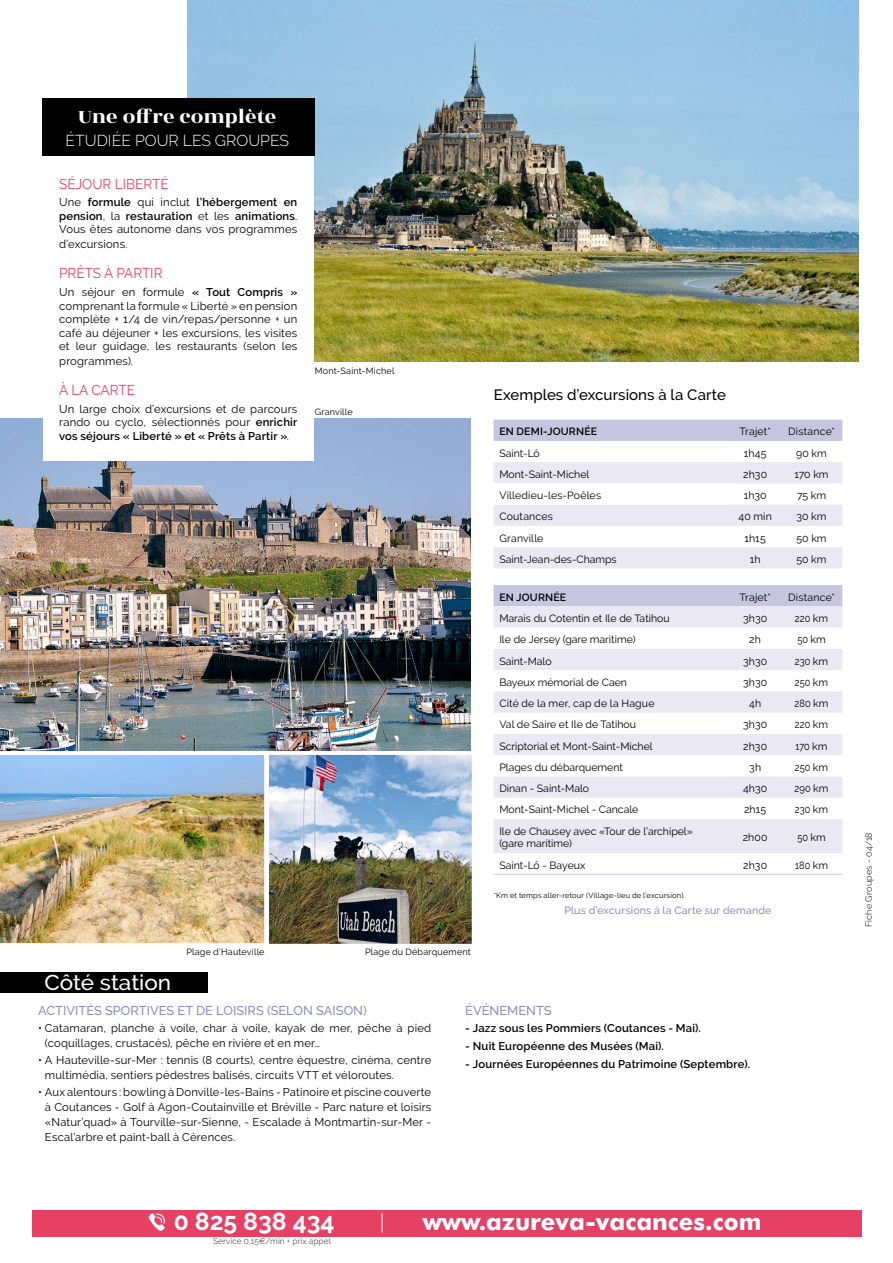
<style>
.page{position:relative;width:893px;height:1263px;background:#fff}
.page>*{position:absolute;margin:0;border:0;box-sizing:border-box;transform-origin:0 0}
.t1{font:700 24.6px "Raleway";color:#fff}
.t2{font:700 24px "Futura BT";color:#fff}
.t3{font:21.3px "Rozha One";color:#fff;scale:1.06 1}
.t4{font:500 21.3px "Raleway";color:#fff;scale:1.05 1}
.t5{font:300 15.75px "Raleway";color:#fff}
.t6{font:500 15px "Raleway";letter-spacing:.005em;color:#000}
.t7{font:14.25px "Raleway";color:#e64065;scale:.95 1}
.t8{font:500 12.9px "Raleway";color:#8f8dc0}
.t9{font:11.25px/13.5px "Raleway";letter-spacing:.015em;color:#000;text-align:justify}
.t10{font:600 11.25px "Raleway";letter-spacing:.015em;color:#000}
.t11{font:10.5px/12.6px "Raleway";color:#000}
.t12{font:10.5px "Raleway";letter-spacing:.02em;color:#000}
.t13{font:10.5px "Raleway";color:#000;scale:.88 1}
.t14{font:500 10.5px "Raleway";letter-spacing:.02em;color:#8f8dc0}
.t15{font:600 10.5px "Raleway";letter-spacing:.02em;color:#000}
.t16{font:9px "Raleway";letter-spacing:.02em;color:#000}
.t17{font:300 9px "Raleway";letter-spacing:.02em;color:#000}
.t18{font:8.4px "Raleway";color:#58585a}
.t19{font:7.5px "Raleway";letter-spacing:.02em;color:#000}
.s1{font-weight:600}
.s2{font-family:"Euro Sans"}
</style>
<div class="page">
<div style="left:494px;top:585px;width:348px;height:21px;background:#c7c5e0"></div>
<svg style="left:494px;top:606px;width:348px;height:149px;fill:#e9e8f3"></svg>
<svg style="left:494px;top:777px;width:348px;height:97px"></svg>
<hr style="left:494px;top:874px;width:236px;height:1px;background:#c7c5e0">
<hr style="left:730px;top:874px;width:51px;height:1px;background:#c7c5e0">
<hr style="left:781px;top:874px;width:61px;height:1px;background:#c7c5e0">
<img style="left:187px;top:0;width:671px;height:361px">
<div style="left:32px;top:1210px;width:829px;height:26px;background:#e64065"></div>
<svg style="left:149px;top:1213px;width:16px;height:18px"></svg>
<svg style="left:382px;top:1213px;width:1px;height:19px"></svg>
<img style="left:0;top:750px;width:264px;height:194px">
<img style="left:269px;top:755px;width:202px;height:188px">
<div style="left:264px;top:750px;width:212px;height:198px;border:4px solid #fff"></div>
<img style="left:0;top:419px;width:471px;height:331px">
<div style="left:43px;top:99px;width:271px;height:362px;background:#fff"></div>
<div style="left:43px;top:98px;width:272px;height:58px;background:#000"></div>
<div style="left:0;top:972px;width:208px;height:20px;background:#000"></div>
<svg style="left:494px;top:420px;width:348px;height:148px"></svg>
<div style="left:494px;top:483px;width:236px;height:22px;background:#fff"></div>
<h3 class="t3" style="left:78px;top:102px;width:188px">Une offre complète</h3>
<h3 class="t5" style="left:66px;top:131px;width:225px">ÉTUDIÉE POUR LES GROUPES</h3>
<p class="t7" style="left:59px;top:175px;width:117px">SÉJOUR LIBERTÉ</p>
<p class="t9" style="left:59px;top:196px;width:240px">Une <span class="s1">formule</span> qui inclut <span class="s1">l’hébergement en pension</span>, la <span class="s1">restauration</span> et les <span class="s1">animations</span>.<br>Vous êtes autonome dans vos programmes</p>
<p class="t9" style="left:59px;top:238px;width:70px">d’excursions.</p>
<p class="t7" style="left:59px;top:265px;width:110px">PRÊTS À PARTIR</p>
<p class="t9" style="left:59px;top:285px;width:240px">Un séjour en formule <span class="s1">« Tout Compris » </span>comprenant la formule « Liberté » en pension complète + 1/4 de vin/repas/personne + un café au déjeuner + les excursions, les visites et leur guidage, les restaurants (selon les</p>
<p class="t9" style="left:59px;top:354px;width:75px">programmes).</p>
<p class="t7" style="left:59px;top:382px;width:81px">À LA CARTE</p>
<p class="t9" style="left:59px;top:402px;width:240px">Un large choix d’excursions et de parcours rando ou cyclo, sélectionnés pour <span class="s1">enrichir vos séjours « Liberté » et « Prêts à Partir »</span>.</p>
<p class="t16" style="left:315px;top:366px;width:81px">Mont-Saint-Michel</p>
<p class="t16" style="left:315px;top:406px;width:40px">Granville</p>
<h3 class="t4" style="left:45px;top:970px;width:122px">Côté station</h3>
<p class="t16" style="left:186px;top:946px;width:80px">Plage d’Hauteville</p>
<p class="t16" style="left:365px;top:946px;width:107px">Plage du Débarquement</p>
<h3 class="t6" style="left:494px;top:386px;width:234px">Exemples d’excursions à la Carte</h3>
<p class="t15" style="left:499px;top:425px;width:99px">EN DEMI-JOURNÉE</p>
<p class="t11" style="left:739px;top:425px;width:33px">Trajet*</p>
<p class="t12" style="left:788px;top:425px;width:48px">Distance*</p>
<p class="t11" style="left:499px;top:446px;width:42px">Saint-Lô</p>
<p class="t11" style="left:744px;top:446px;width:24px">1h45</p>
<p class="t11" style="left:796px;top:446px;width:32px">90 km</p>
<p class="t11" style="left:499px;top:468px;width:92px">Mont-Saint-Michel</p>
<p class="t11" style="left:743px;top:468px;width:25px">2h30</p>
<p class="t11" style="left:794px;top:468px;width:36px">170 km</p>
<p class="t12" style="left:499px;top:489px;width:103px">Villedieu-les-Poêles</p>
<p class="t11" style="left:744px;top:489px;width:24px">1h30</p>
<p class="t11" style="left:797px;top:489px;width:31px">75 km</p>
<p class="t12" style="left:499px;top:510px;width:55px">Coutances</p>
<p class="t11" style="left:738px;top:510px;width:35px">40 min</p>
<p class="t11" style="left:796px;top:510px;width:31px">30 km</p>
<p class="t11" style="left:499px;top:532px;width:46px">Granville</p>
<p class="t11" style="left:744px;top:532px;width:23px">1h15</p>
<p class="t11" style="left:796px;top:532px;width:32px">50 km</p>
<p class="t11" style="left:499px;top:553px;width:119px">Saint-Jean-des-Champs</p>
<p class="t11" style="left:750px;top:553px;width:12px">1h</p>
<p class="t11" style="left:796px;top:553px;width:32px">50 km</p>
<p class="t15" style="left:499px;top:591px;width:68px">EN JOURNÉE</p>
<p class="t11" style="left:739px;top:591px;width:33px">Trajet*</p>
<p class="t12" style="left:788px;top:591px;width:48px">Distance*</p>
<p class="t11" style="left:499px;top:612px;width:172px">Marais du Cotentin et Ile de Tatihou</p>
<p class="t11" style="left:743px;top:612px;width:26px">3h30</p>
<p class="t13" style="left:795px;top:612px;width:39px">220 km</p>
<p class="t11" style="left:499px;top:633px;width:138px">Ile de Jersey (gare maritime)</p>
<p class="t11" style="left:749px;top:633px;width:13px">2h</p>
<p class="t13" style="left:797px;top:633px;width:34px">50 km</p>
<p class="t11" style="left:499px;top:654px;width:54px">Saint-Malo</p>
<p class="t11" style="left:743px;top:654px;width:26px">3h30</p>
<p class="t13" style="left:795px;top:655px;width:39px">230 km</p>
<p class="t11" style="left:499px;top:676px;width:129px">Bayeux mémorial de Caen</p>
<p class="t11" style="left:743px;top:676px;width:26px">3h30</p>
<p class="t13" style="left:795px;top:676px;width:39px">250 km</p>
<p class="t12" style="left:499px;top:697px;width:157px">Cité de la mer, cap de la Hague</p>
<p class="t11" style="left:749px;top:697px;width:14px">4h</p>
<p class="t13" style="left:795px;top:697px;width:40px">280 km</p>
<p class="t11" style="left:499px;top:718px;width:138px">Val de Saire et Ile de Tatihou</p>
<p class="t11" style="left:743px;top:718px;width:26px">3h30</p>
<p class="t13" style="left:795px;top:718px;width:39px">220 km</p>
<p class="t11" style="left:499px;top:739px;width:155px">Scriptorial et Mont-Saint-Michel</p>
<p class="t11" style="left:743px;top:739px;width:25px">2h30</p>
<p class="t13" style="left:796px;top:740px;width:38px">170 km</p>
<p class="t11" style="left:499px;top:761px;width:125px">Plages du débarquement</p>
<p class="t11" style="left:749px;top:761px;width:14px">3h</p>
<p class="t13" style="left:795px;top:761px;width:39px">250 km</p>
<p class="t11" style="left:499px;top:782px;width:91px">Dinan - Saint-Malo</p>
<p class="t11" style="left:743px;top:782px;width:26px">4h30</p>
<p class="t13" style="left:795px;top:782px;width:40px">290 km</p>
<p class="t11" style="left:499px;top:803px;width:141px">Mont-Saint-Michel - Cancale</p>
<p class="t11" style="left:744px;top:803px;width:24px">2h15</p>
<p class="t13" style="left:795px;top:804px;width:39px">230 km</p>
<p class="t11" style="left:499px;top:825px;width:195px">Ile de Chausey avec «Tour de l’archipel» (gare maritime)</p>
<p class="t11" style="left:743px;top:831px;width:27px">2h00</p>
<p class="t13" style="left:797px;top:831px;width:34px">50 km</p>
<p class="t11" style="left:499px;top:858px;width:88px">Saint-Lô - Bayeux</p>
<p class="t11" style="left:743px;top:858px;width:25px">2h30</p>
<p class="t13" style="left:795px;top:859px;width:39px">180 km</p>
<p class="t19" style="left:494px;top:891px;width:193px">*Km et temps aller-retour (Village-lieu de l’excursion).</p>
<p class="t14" style="left:564px;top:904px;width:208px">Plus d’excursions à la Carte sur demande</p>
<p class="t8" style="left:38px;top:1002px;width:330px">ACTIVITÉS SPORTIVES ET DE LOISIRS (SELON SAISON)</p>
<p class="t9" style="left:45px;top:1020px;width:388px;line-height:15px;text-indent:-7px">• Catamaran, planche à voile, char à voile, kayak de mer, pêche à pied (coquillages, crustacés), pêche en rivière et en mer…</p>
<p class="t9" style="left:45px;top:1052px;width:388px;line-height:15px;text-indent:-7px">• A Hauteville-sur-Mer : tennis (8 courts), centre équestre, cinéma, centre multimédia, sentiers pédestres balisés, circuits VTT et véloroutes.</p>
<p class="t9" style="left:45px;top:1084px;width:388px;line-height:15px;text-indent:-7px">• Aux alentours : bowling à Donville-les-Bains - Patinoire et piscine couverte à Coutances - Golf à Agon-Coutainville et Bréville - Parc nature et loisirs «Natur’quad» à Tourville-sur-Sienne, - Escalade à Montmartin-sur-Mer - Escal’arbre et paint-ball à Cérences.</p>
<p class="t8" style="left:465px;top:1002px;width:88px">ÉVÉNEMENTS</p>
<p class="t10" style="left:465px;top:1022px;width:237px">- Jazz sous les Pommiers (Coutances - Mai).</p>
<p class="t10" style="left:465px;top:1040px;width:200px">- Nuit Européenne des Musées (Mai).</p>
<p class="t10" style="left:465px;top:1057px;width:286px">- Journées Européennes du Patrimoine (Septembre).</p>
<h1 class="t1" style="left:174px;top:1207px;width:162px">0 825 838 434</h1>
<h2 class="t2" style="left:423px;top:1207px;width:340px">www.azureva-vacances.com</h2>
<p class="t18" style="left:213px;top:1236px;width:120px">Service 0,15<span class="s2">e</span>/min + prix appel</p>
<p class="t17" style="left:863px;top:927px;width:97px;rotate:-90deg">Fiche Groupes - 04/18</p>
</div>
